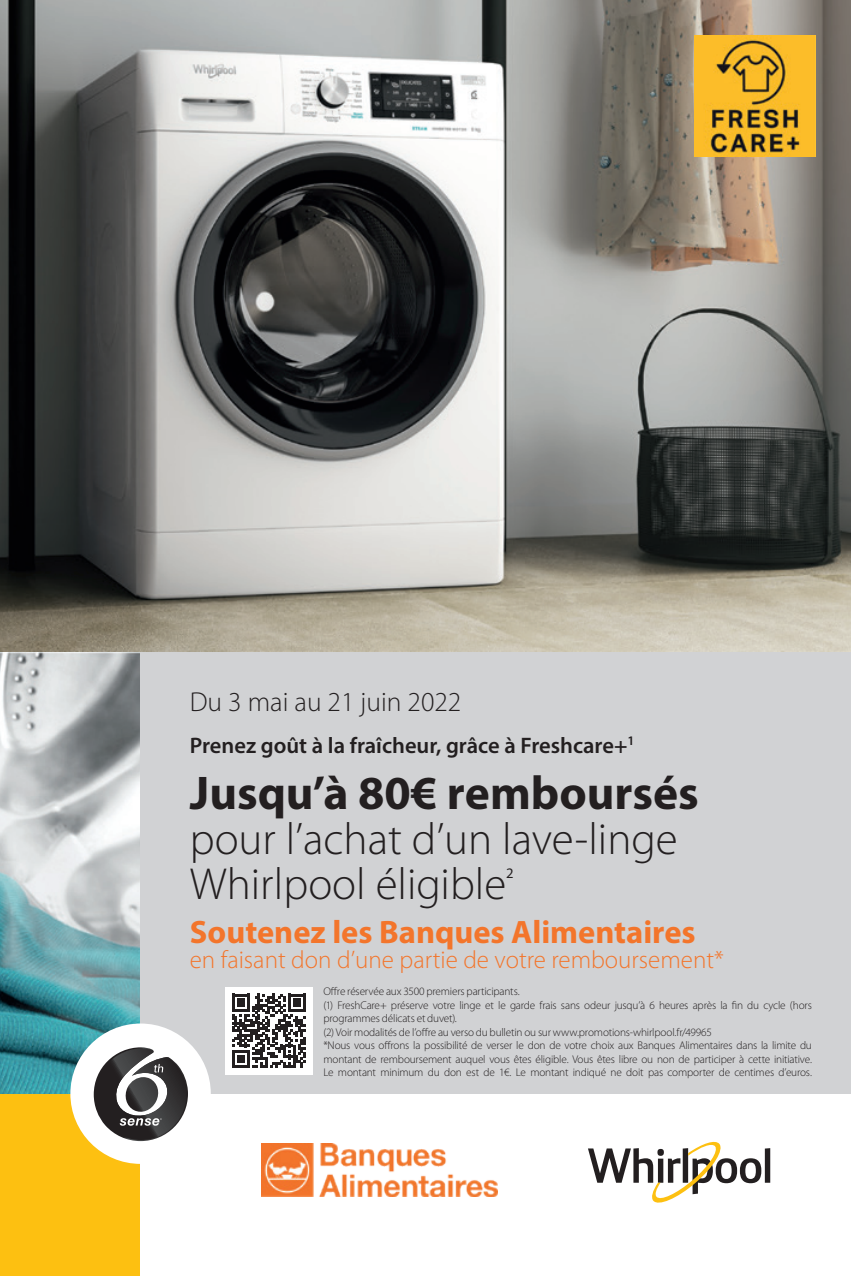
<style>
.page{position:relative;width:851px;height:1276px;background:#fff}
.page>*{position:absolute;margin:0;border:0;box-sizing:border-box;transform-origin:0 0}
.t1{font:700 47.5px "Myriad Pro";color:#231f20}
.t2{font:300 45px/45px "Myriad Pro";color:#231f20}
.t3{font:700 32.5px "Myriad Pro";color:#f3752b}
.t4{font:300 27.5px "Myriad Pro";color:#231f20}
.t5{font:300 25px "Myriad Pro";color:#f3752b}
.t6{font:600 22.5px "Myriad Pro";color:#231f20}
.t7{font:14.5px "Myriad Pro";color:#231f20}
.t8{font:300 11.25px/13.5px "Myriad Pro";letter-spacing:-.015em;color:#231f20}
</style>
<div class="page">
<img style="left:0;top:0;width:850px;height:652px">
<div style="left:0;top:1093px;width:140px;height:183px;background:#fdc011"></div>
<img style="left:0;top:652px;width:140px;height:441px">
<div style="left:140px;top:652px;width:710px;height:441px;background:#d1d2d4"></div>
<div style="left:764px;top:1148px;width:6px;height:34px;background:#231f20"></div>
<svg style="left:588px;top:1141px;width:173px;height:62px"></svg>
<div style="left:70px;top:1023px;width:141px;height:141px;background:#fff;border-radius:50%"></div>
<svg style="left:93px;top:1047px;width:95px;height:94px"></svg>
<img style="left:694px;top:35px;width:121px;height:121px">
<div style="left:225px;top:987px;width:87px;height:87px;background:#fff"></div>
<svg style="left:232px;top:993px;width:74px;height:74px"></svg>
<img style="left:261px;top:1143px;width:236px;height:53px">
<h3 class="t4" style="left:190px;top:685px;width:273px">Du 3 mai au 21 juin 2022</h3>
<h3 class="t6" style="left:190px;top:731px;width:446px">Prenez goût à la fraîcheur, grâce à Freshcare+<sup>1</sup></h3>
<h1 class="t1" style="left:190px;top:762px;width:510px">Jusqu’à 80€ remboursés</h1>
<h2 class="t2" style="left:190px;top:816px;width:489px">pour l’achat d’un lave-linge<br>Whirlpool éligible</h2>
<p class="t7" style="left:506px;top:864px;width:9px">2</p>
<h3 class="t3" style="left:190px;top:911px;width:507px">Soutenez les Banques Alimentaires</h3>
<h3 class="t5" style="left:190px;top:945px;width:535px">en faisant don d’une partie de votre remboursement*</h3>
<p class="t8" style="left:323px;top:984px;width:490px">Offre réservée aux 3500 premiers participants.<br>(1) FreshCare+ préserve votre linge et le garde frais sans odeur jusqu’à 6 heures après la fin du cycle (hors programmes délicats et duvet).<br>(2) Voir modalités de l’offre au verso du bulletin ou sur www.promotions-whirlpool.fr/49965<br>*Nous vous offrons la possibilité de verser le don de votre choix aux Banques Alimentaires dans la limite du montant de remboursement auquel vous êtes éligible. Vous êtes libre ou non de participer à cette initiative.<br>Le montant minimum du don est de 1€. Le montant indiqué ne doit pas comporter de centimes d’euros.</p>
</div>
